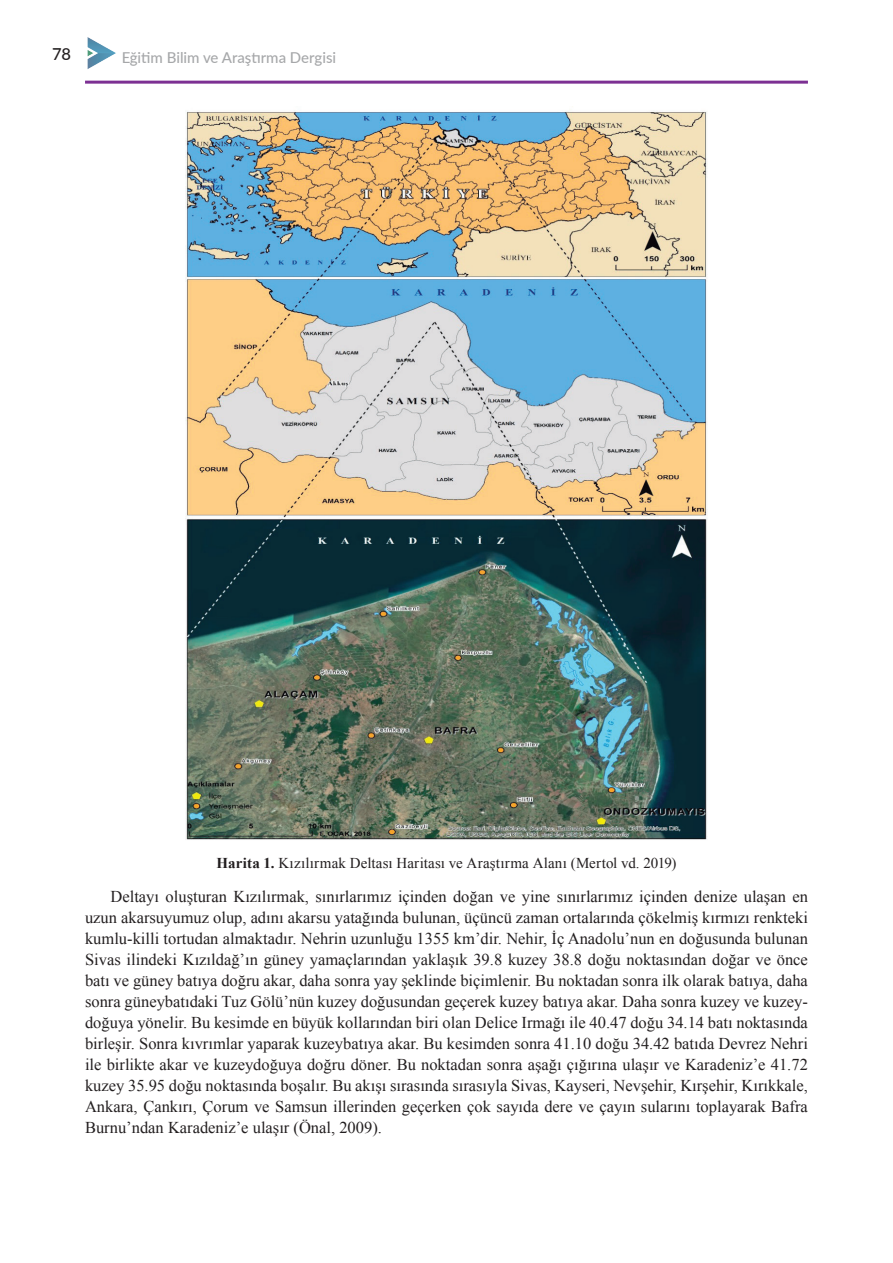
<style>
.page{position:relative;width:893px;height:1263px;background:#fff}
.page>*{position:absolute;margin:0;border:0;box-sizing:border-box;transform-origin:0 0}
.t1{font:16.5px/21px "Times New Roman";color:#231f20;text-align:justify}
.t2{font:500 16.5px "Lato";color:#231f20}
.t3{font:15px "Times New Roman";letter-spacing:.015em;color:#231f20}
.t4{font:500 15px "Lato";color:#808285}
.s1{font-weight:700}
</style>
<div class="page">
<img style="left:87px;top:37px;width:29px;height:32px">
<hr style="left:85px;top:81px;width:723px;height:3px;background:#7c3093">
<img style="left:186px;top:106px;width:521px;height:734px">
<p class="t2" style="left:52px;top:42px;width:21px">78</p>
<p class="t4" style="left:121px;top:47px;width:216px">Eğitim Bilim ve Araştırma Dergisi</p>
<p class="t3" style="left:217px;top:853px;width:461px"><span class="s1">Harita 1.</span> Kızılırmak Deltası Haritası ve Araştırma Alanı (Mertol vd. 2019)</p>
<p class="t1" style="left:85px;top:885px;width:724px;text-indent:26px">Deltayı oluşturan Kızılırmak, sınırlarımız içinden doğan ve yine sınırlarımız içinden denize ulaşan en uzun akarsuyumuz olup, adını akarsu yatağında bulunan, üçüncü zaman ortalarında çökelmiş kırmızı renkteki kumlu-killi tortudan almaktadır. Nehrin uzunluğu 1355 km’dir. Nehir, İç Anadolu’nun en doğusunda bulunan Sivas ilindeki Kızıldağ’ın güney yamaçlarından yaklaşık 39.8 kuzey 38.8 doğu noktasından doğar ve önce batı ve güney batıya doğru akar, daha sonra yay şeklinde biçimlenir. Bu noktadan sonra ilk olarak batıya, daha sonra güneybatıdaki Tuz Gölü’nün kuzey doğusundan geçerek kuzey batıya akar. Daha sonra kuzey ve kuzey&shy;doğuya yönelir. Bu kesimde en büyük kollarından biri olan Delice Irmağı ile 40.47 doğu 34.14 batı noktasında birleşir. Sonra kıvrımlar yaparak kuzeybatıya akar. Bu kesimden sonra 41.10 doğu 34.42 batıda Devrez Nehri ile birlikte akar ve kuzeydoğuya doğru döner. Bu noktadan sonra aşağı çığırına ulaşır ve Karadeniz’e 41.72 kuzey 35.95 doğu noktasında boşalır. Bu akışı sırasında sırasıyla Sivas, Kayseri, Nevşehir, Kırşehir, Kırıkkale, Ankara, Çankırı, Çorum ve Samsun illerinden geçerken çok sayıda dere ve çayın sularını toplayarak Bafra Burnu’ndan Karadeniz’e ulaşır (Önal, 2009).</p>
</div>
